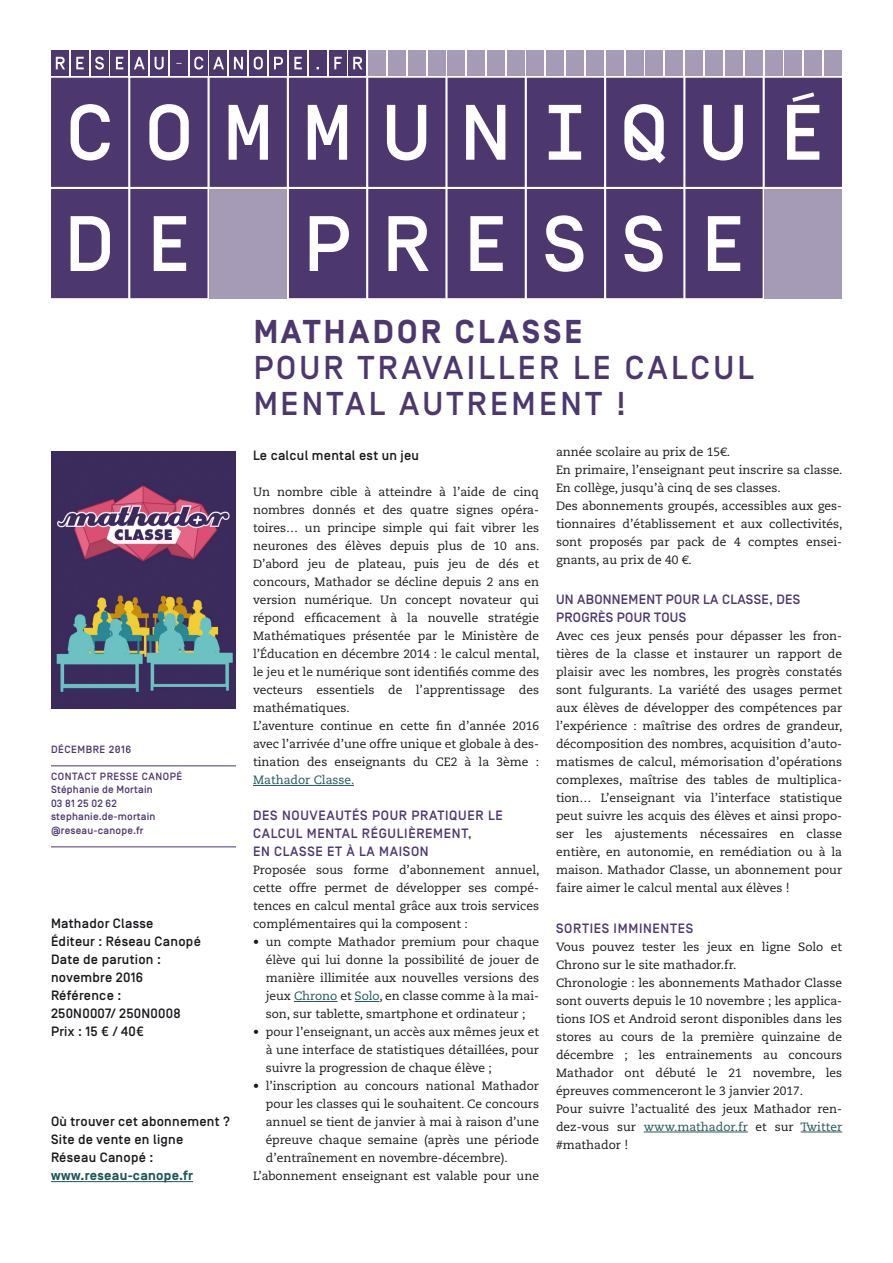
<style>
.page{position:relative;width:893px;height:1263px;background:#fff}
.page>*{position:absolute;margin:0;border:0;box-sizing:border-box;transform-origin:0 0}
.t1{font:500 33px/36px "Simplon BP";letter-spacing:.1em;color:#4d376f}
.t2{font:700 33px "Simplon BP";letter-spacing:.1em;color:#4d376f}
.TEXTE_conclu{font:500 13.5px/18px "Simplon BP";letter-spacing:.02em;color:#1a171c}
.t3{font:500 13.5px/18px "Simplon BP";letter-spacing:.05em;color:#4d376f}
.t4{font:500 13.5px/18px "Simplon BP";letter-spacing:.02em;color:#4d376f}
.TEXTE_conclu-2{font:700 13.5px/18px "Simplon BP";letter-spacing:.02em;color:#215657}
.t5{font:12px/18px "Caecilia LT Std";color:#1a171c;text-align:justify}
.t6{font:12px "Caecilia LT Std";color:#225557}
.t7{font:500 10.5px/13.5px "Simplon BP";letter-spacing:.02em;color:#4d376f}
.t8{font:500 10.5px "Simplon BP";letter-spacing:.05em;color:#4d376f}
.s1{font-weight:500;color:#1a171c}
.s2{color:#225557}
</style>
<div class="page">
<svg style="left:51px;top:78px;width:791px;height:220px;background:#6f5d8a"></svg>
<div style="left:51px;top:51px;width:18px;height:25px;background:#4d376f"></div>
<div style="left:71px;top:51px;width:18px;height:25px;background:#4d376f"></div>
<div style="left:91px;top:51px;width:17px;height:25px;background:#4d376f"></div>
<div style="left:111px;top:51px;width:17px;height:25px;background:#4d376f"></div>
<div style="left:130px;top:51px;width:18px;height:25px;background:#4d376f"></div>
<div style="left:150px;top:51px;width:18px;height:25px;background:#4d376f"></div>
<div style="left:170px;top:51px;width:18px;height:25px;background:#4d376f"></div>
<div style="left:190px;top:51px;width:17px;height:25px;background:#4d376f"></div>
<div style="left:209px;top:51px;width:18px;height:25px;background:#4d376f"></div>
<div style="left:229px;top:51px;width:18px;height:25px;background:#4d376f"></div>
<div style="left:249px;top:51px;width:18px;height:25px;background:#4d376f"></div>
<div style="left:269px;top:51px;width:18px;height:25px;background:#4d376f"></div>
<div style="left:289px;top:51px;width:18px;height:25px;background:#4d376f"></div>
<div style="left:309px;top:51px;width:18px;height:25px;background:#4d376f"></div>
<div style="left:329px;top:51px;width:17px;height:25px;background:#4d376f"></div>
<div style="left:348px;top:51px;width:18px;height:25px;background:#4d376f"></div>
<div style="left:368px;top:51px;width:18px;height:25px;background:#a69bb7"></div>
<div style="left:388px;top:51px;width:18px;height:25px;background:#a69bb7"></div>
<div style="left:408px;top:51px;width:18px;height:25px;background:#a69bb7"></div>
<div style="left:428px;top:51px;width:18px;height:25px;background:#a69bb7"></div>
<div style="left:447px;top:51px;width:18px;height:25px;background:#a69bb7"></div>
<div style="left:467px;top:51px;width:18px;height:25px;background:#a69bb7"></div>
<div style="left:487px;top:51px;width:18px;height:25px;background:#a69bb7"></div>
<div style="left:507px;top:51px;width:18px;height:25px;background:#a69bb7"></div>
<div style="left:527px;top:51px;width:17px;height:25px;background:#a69bb7"></div>
<div style="left:546px;top:51px;width:18px;height:25px;background:#a69bb7"></div>
<div style="left:566px;top:51px;width:18px;height:25px;background:#a69bb7"></div>
<div style="left:586px;top:51px;width:18px;height:25px;background:#a69bb7"></div>
<div style="left:606px;top:51px;width:18px;height:25px;background:#a69bb7"></div>
<div style="left:626px;top:51px;width:17px;height:25px;background:#a69bb7"></div>
<div style="left:646px;top:51px;width:17px;height:25px;background:#a69bb7"></div>
<div style="left:665px;top:51px;width:18px;height:25px;background:#a69bb7"></div>
<div style="left:685px;top:51px;width:18px;height:25px;background:#a69bb7"></div>
<div style="left:705px;top:51px;width:18px;height:25px;background:#a69bb7"></div>
<div style="left:725px;top:51px;width:18px;height:25px;background:#a69bb7"></div>
<div style="left:745px;top:51px;width:18px;height:25px;background:#a69bb7"></div>
<div style="left:765px;top:51px;width:17px;height:25px;background:#a69bb7"></div>
<div style="left:784px;top:51px;width:18px;height:25px;background:#a69bb7"></div>
<div style="left:804px;top:51px;width:18px;height:25px;background:#a69bb7"></div>
<div style="left:824px;top:51px;width:18px;height:25px;background:#a69bb7"></div>
<svg style="left:792px;top:92px;width:22px;height:10px"></svg>
<svg style="left:56px;top:57px;width:306px;height:13px"></svg>
<hr style="left:253px;top:785px;width:101px;height:1px;background:#225557">
<hr style="left:294px;top:1001px;width:43px;height:1px;background:#225557">
<svg style="left:355px;top:1001px;width:24px;height:1px"></svg>
<hr style="left:644px;top:1132px;width:104px;height:1px;background:#225557">
<hr style="left:801px;top:1132px;width:41px;height:1px;background:#225557">
<img style="left:51px;top:452px;width:184px;height:256px">
<hr style="left:51px;top:765px;width:185px;height:1px;background:#4d376f">
<hr style="left:51px;top:846px;width:185px;height:1px;background:#4d376f">
<hr style="left:51px;top:1181px;width:142px;height:1px;background:#215657">
<p class="t8" style="left:51px;top:743px;width:82px">DÉCEMBRE 2016</p>
<p class="t7" style="left:51px;top:769px;width:133px">CONTACT PRESSE CANOPÉ<br>Stéphanie de Mortain<br>03 81 25 02 62 stephanie.de-mortain @reseau-canope.fr</p>
<p class="TEXTE_conclu" style="left:51px;top:915px;width:104px">Mathador Classe</p>
<p class="TEXTE_conclu" style="left:51px;top:933px;width:151px">Éditeur : Réseau Canopé</p>
<p class="TEXTE_conclu" style="left:51px;top:951px;width:111px">Date de parution : novembre 2016</p>
<p class="TEXTE_conclu" style="left:51px;top:987px;width:131px">Référence :<br>250N0007/ 250N0008</p>
<p class="TEXTE_conclu" style="left:51px;top:1023px;width:95px">Prix : 15 € / 40€</p>
<p class="TEXTE_conclu" style="left:51px;top:1113px;width:181px">Où trouver cet abonnement ?</p>
<p class="TEXTE_conclu" style="left:51px;top:1131px;width:134px">Site de vente en ligne</p>
<p class="TEXTE_conclu-2" style="left:51px;top:1149px;width:144px"><span class="s1">Réseau Canopé : </span>www.reseau-canope.fr</p>
<h1 class="t2" style="left:253px;top:313px;width:331px">MATHADOR CLASSE</h1>
<h1 class="t1" style="left:253px;top:350px;width:502px">POUR TRAVAILLER LE CALCUL<br>MENTAL AUTREMENT !</h1>
<p class="TEXTE_conclu" style="left:253px;top:447px;width:168px">Le calcul mental est un jeu</p>
<p class="t5" style="left:253px;top:483px;width:288px;text-align:left">Un nombre cible à atteindre à l’aide de cinq nombres donnés et des quatre signes opéra&shy;toires… un principe simple qui fait vibrer les neurones des élèves depuis plus de 10 ans.<br>D’abord jeu de plateau, puis jeu de dés et concours, Mathador se décline depuis 2 ans en version numérique. Un concept novateur qui répond efficacement à la nouvelle stratégie Mathématiques présentée par le Ministère de l’Éducation en décembre 2014 : le calcul mental, le jeu et le numérique sont identifiés comme des vecteurs essentiels de l’apprentissage des mathématiques.<br>L’aventure continue en cette fin d’année 2016 avec l’arrivée d’une offre unique et globale à des&shy;tination des enseignants du CE2 à la 3ème :</p>
<p class="t6" style="left:253px;top:773px;width:103px">Mathador Classe.</p>
<p class="t3" style="left:253px;top:807px;width:251px">DES NOUVEAUTÉS POUR PRATIQUER LE<br>CALCUL MENTAL RÉGULIÈREMENT,<br>EN CLASSE ET À LA MAISON</p>
<p class="t5" style="left:253px;top:861px;width:288px">Proposée sous forme d’abonnement annuel, cette offre permet de développer ses compé&shy;tences en calcul mental grâce aux trois services complémentaires qui la composent :</p>
<p class="t5" style="left:266px;top:933px;width:275px;text-indent:-13px">• un compte Mathador premium pour chaque élève qui lui donne la possibilité de jouer de manière illimitée aux nouvelles versions des jeux <span class="s2">Chrono</span> et <span class="s2">Solo</span>, en classe comme à la mai&shy;son, sur tablette, smartphone et ordinateur ;</p>
<p class="t5" style="left:266px;top:1023px;width:275px;text-indent:-13px">• pour l’enseignant, un accès aux mêmes jeux et à une interface de statistiques détaillées, pour suivre la progression de chaque élève ;</p>
<p class="t5" style="left:253px;top:1077px;width:288px">• l’inscription au concours national Mathador</p>
<p class="t5" style="left:266px;top:1095px;width:275px">pour les classes qui le souhaitent. Ce concours</p>
<p class="t5" style="left:266px;top:1113px;width:275px">annuel se tient de janvier à mai à raison d’une</p>
<p class="t5" style="left:266px;top:1131px;width:275px">épreuve chaque semaine (après une période</p>
<p class="t5" style="left:266px;top:1149px;width:244px">d’entraînement en novembre-décembre).</p>
<p class="t5" style="left:253px;top:1167px;width:288px">L’abonnement enseignant est valable pour une</p>
<p class="t5" style="left:556px;top:443px;width:288px;text-align:left">année scolaire au prix de 15€.<br>En primaire, l’enseignant peut inscrire sa classe.<br>En collège, jusqu’à cinq de ses classes.<br>Des abonnements groupés, accessibles aux ges&shy;tionnaires d’établissement et aux collectivités, sont proposés par pack de 4 comptes ensei&shy;gnants, au prix de 40 €.</p>
<p class="t4" style="left:556px;top:591px;width:246px">UN ABONNEMENT POUR LA CLASSE, DES<br>PROGRÈS POUR TOUS</p>
<p class="t5" style="left:556px;top:627px;width:288px">Avec ces jeux pensés pour dépasser les fron&shy;tières de la classe et instaurer un rapport de plaisir avec les nombres, les progrès constatés sont fulgurants. La variété des usages permet aux élèves de développer des compétences par l’expérience : maîtrise des ordres de grandeur, décomposition des nombres, acquisition d’auto&shy;matismes de calcul, mémorisation d’opérations complexes, maîtrise des tables de multiplica&shy;tion… L’enseignant via l’interface statistique peut suivre les acquis des élèves et ainsi propo&shy;ser les ajustements nécessaires en classe entière, en autonomie, en remédiation ou à la maison. Mathador Classe, un abonnement pour faire aimer le calcul mental aux élèves !</p>
<p class="t3" style="left:556px;top:919px;width:139px">SORTIES IMMINENTES</p>
<p class="t5" style="left:556px;top:938px;width:288px;text-align:left">Vous pouvez tester les jeux en ligne Solo et Chrono sur le site mathador.fr.<br>Chronologie : les abonnements Mathador Classe sont ouverts depuis le 10 novembre ; les applica&shy;tions IOS et Android seront disponibles dans les stores au cours de la première quinzaine de décembre ; les entrainements au concours Mathador ont débuté le 21 novembre, les épreuves commenceront le 3 janvier 2017.<br>Pour suivre l’actualité des jeux Mathador ren&shy;dez-vous sur <span class="s2">www.mathador.fr</span> et sur <span class="s2">Twitter </span>#mathador !</p>
</div>
